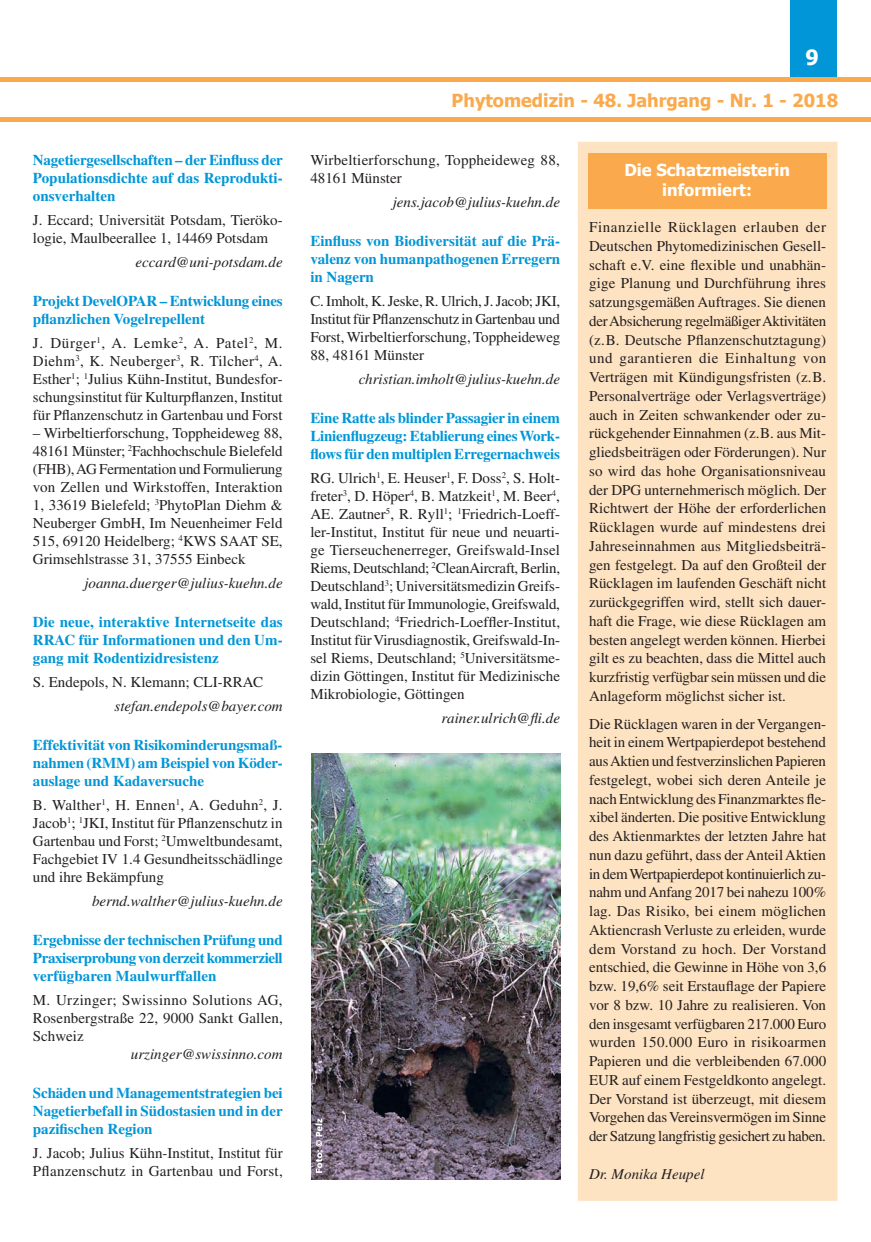
<style>
.page{position:relative;width:871px;height:1242px;background:#fff}
.page>*{position:absolute;margin:0;border:0;box-sizing:border-box;transform-origin:0 0}
.t1{font:700 21px "Tahoma";color:#fff}
.t2{font:700 18px "Tahoma";color:#faaa4d}
.t3{font:700 16.5px/19.8px "Tahoma";color:#fff;text-align:center}
.t4{font:15px/18.8px "Times";color:#231f20;text-align:justify}
.t5{font:700 15px/18px "Times";color:#0196d7;text-align:justify}
.t6{font:italic 15px "Times";color:#231f20}
</style>
<div class="page">
<div style="left:790px;top:0;width:46px;height:82px;background:#0196d7"></div>
<hr style="left:0;top:117px;width:870px;height:4px;background:#faaa4d">
<hr style="left:0;top:78px;width:870px;height:4px;background:#faaa4d">
<img style="left:311px;top:754px;width:249px;height:425px">
<div style="left:577px;top:142px;width:260px;height:1059px;background:#fee3c2"></div>
<div style="left:588px;top:153px;width:238px;height:56px;background:#faaa4d"></div>
<svg style="left:315px;top:1118px;width:7px;height:55px"></svg>
<p class="t5" style="left:33px;top:151px;width:251px">Nagetiergesellschaften – der Einfluss der Populationsdichte auf das Reprodukti&shy;onsverhalten</p>
<p class="t4" style="left:33px;top:211px;width:251px;line-height:18px">J. Eccard; Universität Potsdam, Tieröko&shy;logie, Maulbeerallee 1, 14469 Potsdam</p>
<p class="t6" style="left:135px;top:254px;width:148px">eccard@uni-potsdam.de</p>
<p class="t5" style="left:33px;top:292px;width:251px">Projekt DevelOPAR – Entwicklung eines pflanzlichen Vogelrepellent</p>
<p class="t4" style="left:33px;top:334px;width:251px;line-height:18px">J. Dürger<sup>1</sup>, A. Lemke<sup>2</sup>, A. Patel<sup>2</sup>, M.<br>Diehm<sup>3</sup>, K. Neuberger<sup>3</sup>, R. Tilcher<sup>4</sup>, A.<br>Esther<sup>1</sup>; <sup>1</sup>Julius Kühn-Institut, Bundesfor&shy;schungsinstitut für Kulturpflanzen, Institut für Pflanzenschutz in Gartenbau und Forst</p>
<p class="t4" style="left:33px;top:424px;width:251px;line-height:18px">– Wirbeltierforschung, Toppheideweg 88, 48161 Münster; <sup>2</sup>Fachhochschule Bielefeld (FHB), AG Fermentation und Formulierung von Zellen und Wirkstoffen, Interaktion 1, 33619 Bielefeld; <sup>3</sup>PhytoPlan Diehm &amp; Neuberger GmbH, Im Neuenheimer Feld 515, 69120 Heidelberg; <sup>4</sup>KWS SAAT SE, Grimsehlstrasse 31, 37555 Einbeck</p>
<p class="t6" style="left:84px;top:575px;width:200px">joanna.duerger@julius-kuehn.de</p>
<p class="t5" style="left:33px;top:613px;width:251px">Die neue, interaktive Internetseite das RRAC für Informationen und den Um&shy;gang mit Rodentizidresistenz</p>
<p class="t4" style="left:33px;top:673px;width:231px">S. Endepols, N. Klemann; CLI-RRAC</p>
<p class="t6" style="left:114px;top:698px;width:169px">stefan.endepols@bayer.com</p>
<p class="t5" style="left:33px;top:736px;width:251px">Effektivität von Risikominderungsmaß&shy;nahmen (RMM) am Beispiel von Köder&shy;auslage und Kadaversuche</p>
<p class="t4" style="left:33px;top:796px;width:251px;line-height:18px">B. Walther<sup>1</sup>, H. Ennen<sup>1</sup>, A. Geduhn<sup>2</sup>, J.<br>Jacob<sup>1</sup>; <sup>1</sup>JKI, Institut für Pflanzenschutz in Gartenbau und Forst; <sup>2</sup>Umweltbundesamt, Fachgebiet IV 1.4 Gesundheitsschädlinge und ihre Bekämpfung</p>
<p class="t6" style="left:92px;top:893px;width:192px">bernd.walther@julius-kuehn.de</p>
<p class="t5" style="left:33px;top:931px;width:251px">Ergebnisse der technischen Prüfung und Praxiserprobung von derzeit kommerziell verfügbaren Maulwurffallen</p>
<p class="t4" style="left:33px;top:991px;width:251px;line-height:18px">M. Urzinger; Swissinno Solutions AG, Rosenbergstraße 22, 9000 Sankt Gallen, Schweiz</p>
<p class="t6" style="left:131px;top:1046px;width:153px">urzinger@swissinno.com</p>
<p class="t5" style="left:33px;top:1084px;width:251px">Schäden und Managementstrategien bei Nagetierbefall in Südostasien und in der pazifischen Region</p>
<p class="t4" style="left:33px;top:1144px;width:251px;line-height:18px">J. Jacob; Julius Kühn-Institut, Institut für<br>Pflanzenschutz in Gartenbau und Forst,</p>
<h1 class="t1" style="left:805px;top:43px;width:15px">9</h1>
<p class="t2" style="left:451px;top:88px;width:388px">Phytomedizin - 48. Jahrgang - Nr. 1 - 2018</p>
<p class="t4" style="left:310px;top:151px;width:251px;line-height:18px">Wirbeltierforschung, Toppheideweg 88,<br>48161 Münster</p>
<p class="t6" style="left:392px;top:194px;width:169px">jens.jacob@julius-kuehn.de</p>
<p class="t5" style="left:310px;top:232px;width:251px">Einfluss von Biodiversität auf die Prä&shy;valenz von humanpathogenen Erregern in Nagern</p>
<p class="t4" style="left:310px;top:292px;width:251px;line-height:18px">C. Imholt, K. Jeske, R. Ulrich, J. Jacob; JKI, Institut für Pflanzenschutz in Gartenbau und Forst, Wirbeltierforschung, Toppheideweg 88, 48161 Münster</p>
<p class="t6" style="left:358px;top:371px;width:203px">christian.imholt@julius-kuehn.de</p>
<p class="t5" style="left:310px;top:409px;width:251px">Eine Ratte als blinder Passagier in einem Linienflugzeug: Etablierung eines Work&shy;flows für den multiplen Erregernachweis</p>
<p class="t4" style="left:310px;top:469px;width:251px;line-height:18px">RG. Ulrich<sup>1</sup>, E. Heuser<sup>1</sup>, F. Doss<sup>2</sup>, S. Holt&shy;freter<sup>3</sup>, D. Höper<sup>4</sup>, B. Matzkeit<sup>1</sup>, M. Beer<sup>4</sup>, AE. Zautner<sup>5</sup>, R. Ryll<sup>1</sup>; <sup>1</sup>Friedrich-Loeff&shy;ler-Institut, Institut für neue und neuarti&shy;ge Tierseuchenerreger, Greifswald-Insel Riems, Deutschland; <sup>2</sup>CleanAircraft, Berlin, Deutschland<sup>3</sup>; Universitätsmedizin Greifs&shy;wald, Institut für Immunologie, Greifswald, Deutschland; <sup>4</sup>Friedrich-Loeffler-Institut, Institut für Virusdiagnostik, Greifswald-In&shy;sel Riems, Deutschland; <sup>5</sup>Universitätsme&shy;dizin Göttingen, Institut für Medizinische Mikrobiologie, Göttingen</p>
<p class="t6" style="left:441px;top:710px;width:120px">rainer.ulrich@fli.de</p>
<p class="t3" style="left:624px;top:159px;width:167px">Die Schatzmeisterin informiert:</p>
<p class="t4" style="left:588px;top:217px;width:238px">Finanzielle Rücklagen erlauben der Deutschen Phytomedizinischen Gesell&shy;schaft e.V. eine flexible und unabhän&shy;gige Planung und Durchführung ihres satzungsgemäßen Auftrages. Sie dienen der Absicherung regelmäßiger Aktivitäten (z.B. Deutsche Pflanzenschutztagung) und garantieren die Einhaltung von Verträgen mit Kündigungsfristen (z.B.<br>Personalverträge oder Verlagsverträge) auch in Zeiten schwankender oder zu&shy;rückgehender Einnahmen (z.B. aus Mit&shy;gliedsbeiträgen oder Förderungen). Nur so wird das hohe Organisationsniveau der DPG unternehmerisch möglich. Der Richtwert der Höhe der erforderlichen Rücklagen wurde auf mindestens drei Jahreseinnahmen aus Mitgliedsbeiträ&shy;gen festgelegt. Da auf den Großteil der Rücklagen im laufenden Geschäft nicht zurückgegriffen wird, stellt sich dauer&shy;haft die Frage, wie diese Rücklagen am besten angelegt werden können. Hierbei gilt es zu beachten, dass die Mittel auch kurzfristig verfügbar sein müssen und die Anlageform möglichst sicher ist.</p>
<p class="t4" style="left:588px;top:714px;width:238px">Die Rücklagen waren in der Vergangen&shy;heit in einem Wertpapierdepot bestehend aus Aktien und festverzinslichen Papieren festgelegt, wobei sich deren Anteile je nach Entwicklung des Finanzmarktes fle&shy;xibel änderten. Die positive Entwicklung des Aktienmarktes der letzten Jahre hat nun dazu geführt, dass der Anteil Aktien in dem Wertpapierdepot kontinuierlich zu&shy;nahm und Anfang 2017 bei nahezu 100% lag. Das Risiko, bei einem möglichen Aktiencrash Verluste zu erleiden, wurde dem Vorstand zu hoch. Der Vorstand entschied, die Gewinne in Höhe von 3,6 bzw. 19,6% seit Erstauflage der Papiere vor 8 bzw. 10 Jahre zu realisieren. Von den insgesamt verfügbaren 217.000 Euro wurden 150.000 Euro in risikoarmen Papieren und die verbleibenden 67.000<br>EUR auf einem Festgeldkonto angelegt.<br>Der Vorstand ist überzeugt, mit diesem Vorgehen das Vereinsvermögen im Sinne der Satzung langfristig gesichert zu haben.</p>
<p class="t6" style="left:588px;top:1165px;width:117px">Dr. Monika Heupel</p>
</div>
